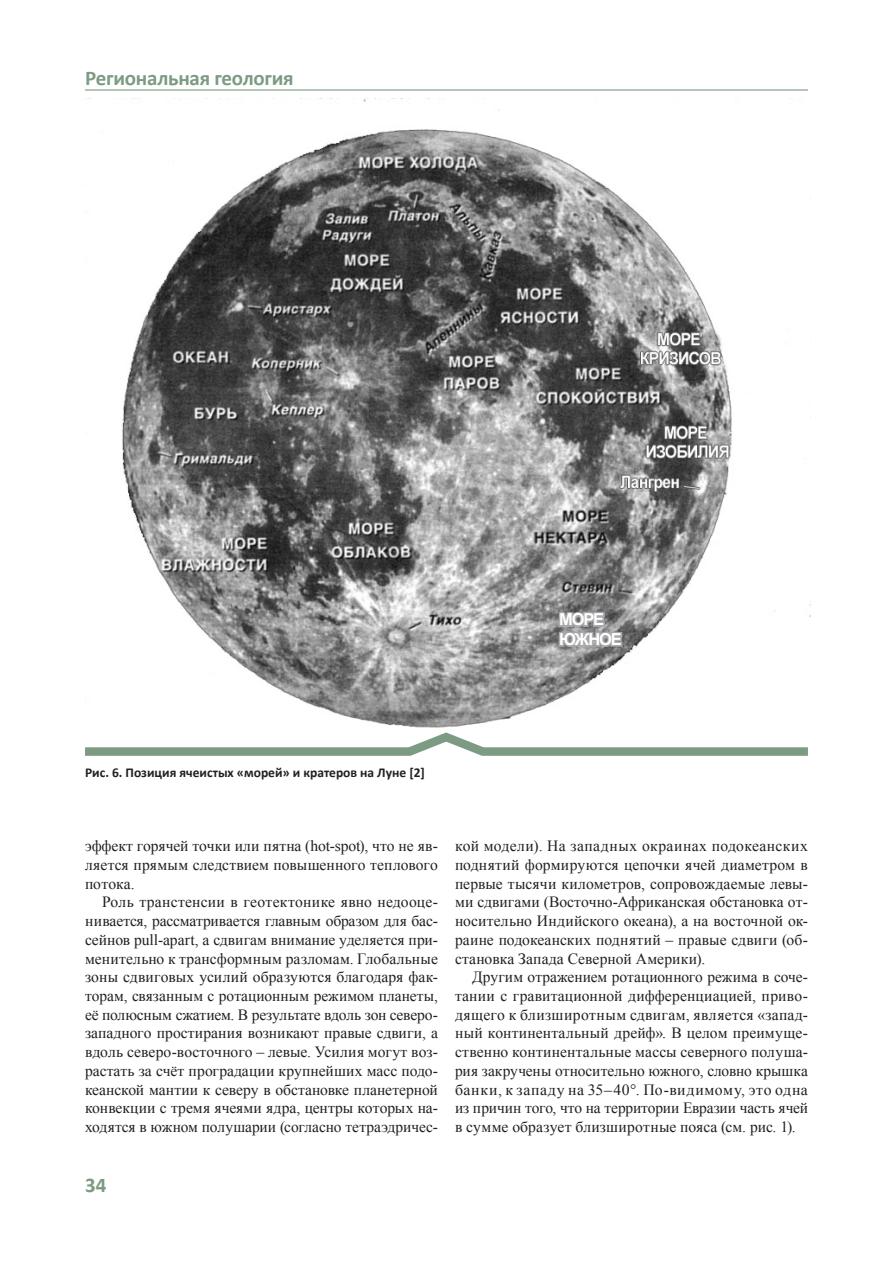
<style>
.page{position:relative;width:893px;height:1263px;background:#fff}
.page>*{position:absolute;margin:0;border:0;box-sizing:border-box;transform-origin:0 0}
.t1{font:700 21px "Calibri";letter-spacing:-.01em;color:#7c9b82}
.t2{font:700 16.5px "Arial";letter-spacing:-.07em;color:#fff}
.Основной_текст{font:15.6px/18.8px "Times New Roman";color:#231f20;text-align:justify}
.Анотация{font:700 13.5px "Calibri";color:#231f20}
</style>
<div class="page">
<hr style="left:85px;top:89px;width:723px;height:2px;background:#7c9b82">
<img style="left:85px;top:99px;width:725px;height:629px">
<svg style="left:85px;top:732px;width:723px;height:24px"></svg>
<svg style="left:557px;top:592px;width:67px;height:57px;background:#8e8e90"></svg>
<h1 class="t1" style="left:85px;top:65px;width:210px">Региональная геология</h1>
<p class="t2" style="left:559px;top:609px;width:47px">МОРЕ</p>
<p class="t2" style="left:559px;top:628px;width:64px">ЮЖНОЕ</p>
<p class="Анотация" style="left:85px;top:763px;width:341px">Рис. 6. Позиция ячеистых «морей» и кратеров на Луне [2]</p>
<p class="Основной_текст" style="left:85px;top:836px;width:354px">эффект горячей точки или пятна (hot-spot), что не яв&shy;ляется прямым следствием повышенного теплового потока.</p>
<p class="Основной_текст" style="left:85px;top:892px;width:354px;text-indent:17px">Роль транстенсии в геотектонике явно недооце&shy;нивается, рассматривается главным образом для бас&shy;сейнов pull-apart, а сдвигам внимание уделяется при&shy;менительно к трансформным разломам. Глобальные зоны сдвиговых усилий образуются благодаря фак&shy;торам, связанным с ротационным режимом планеты, её полюсным сжатием. В результате вдоль зон северо&shy;западного простирания возникают правые сдвиги, а вдоль северо-восточного – левые. Усилия могут воз&shy;растать за счёт проградации крупнейших масс подо&shy;кеанской мантии к северу в обстановке планетерной конвекции с тремя ячеями ядра, центры которых на&shy;ходятся в южном полушарии (согласно тетраэдричес-</p>
<p class="Основной_текст" style="left:455px;top:836px;width:354px">кой модели). На западных окраинах подокеанских поднятий формируются цепочки ячей диаметром в первые тысячи километров, сопровождаемые левы&shy;ми сдвигами (Восточно-Африканская обстановка от&shy;носительно Индийского океана), а на восточной ок&shy;раине подокеанских поднятий – правые сдвиги (об&shy;становка Запада Северной Америки).</p>
<p class="Основной_текст" style="left:455px;top:967px;width:354px;text-indent:17px">Другим отражением ротационного режима в соче&shy;тании с гравитационной дифференциацией, приво&shy;дящего к близширотным сдвигам, является «запад&shy;ный континентальный дрейф». В целом преимуще&shy;ственно континентальные массы северного полуша&shy;рия закручены относительно южного, словно крышка банки, к западу на 35–40°. По-видимому, это одна из причин того, что на территории Евразии часть ячей в сумме образует близширотные пояса (см. рис. 1).</p>
<h1 class="t1" style="left:85px;top:1171px;width:23px">34</h1>
</div>
